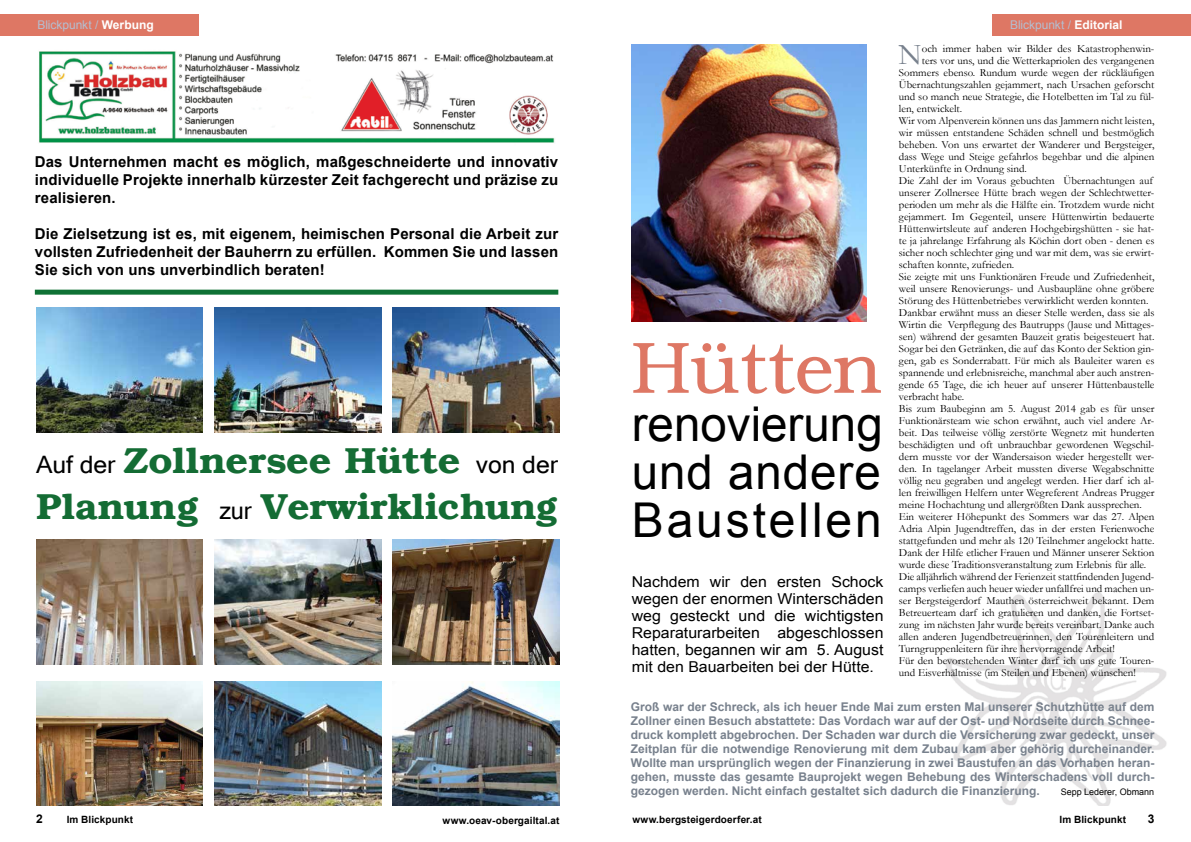
<style>
.page{position:relative;width:1191px;height:842px;background:#fff}
.page>*{position:absolute;margin:0;border:0;box-sizing:border-box;transform-origin:0 0}
.t1{font:300 73px "Brussels";color:#de7764}
.t2{font:48px/48px "Arial";letter-spacing:.02em;color:#000;text-align:justify}
.t3{font:600 36px/46px "Brussels";color:#146c34;scale:1.08 1}
.t4{font:30.2px "Garamond";color:#78818d}
.t5{font:700 15px/18px "Arial";letter-spacing:.01em;color:#000;text-align:justify}
.t6{font:15px/17px "Arial";color:#000;text-align:justify;scale:1.06 1}
.t7{font:700 12px/14px "Arial";color:#78818d;text-align:justify}
.t8{font:12px "Arial";letter-spacing:-.005em;color:#b4bed0}
.t9{font:700 12px "Arial";color:#000}
.t10{font:11px "Garamond";color:#000}
.t11{font:700 10px "Arial";letter-spacing:.01em;color:#000}
.t12{font:9px "Arial";color:#000}
.s1{font-weight:700;color:#fff}
.s2{font-family:"Microsoft Sans Serif";font-weight:400;font-size:24px;color:#000}
</style>
<div class="page">
<div style="left:992px;top:14px;width:199px;height:22px;background:#de7764"></div>
<img style="left:945px;top:592px;width:222px;height:214px">
<img style="left:631px;top:45px;width:235px;height:276px">
<img style="left:39px;top:51px;width:516px;height:92px">
<div style="left:35px;top:290px;width:523px;height:5px;background:#0f7235"></div>
<img style="left:36px;top:308px;width:167px;height:124px">
<img style="left:214px;top:308px;width:167px;height:124px">
<img style="left:393px;top:308px;width:166px;height:124px">
<img style="left:36px;top:540px;width:167px;height:124px">
<img style="left:214px;top:540px;width:167px;height:124px">
<img style="left:36px;top:681px;width:167px;height:125px">
<img style="left:393px;top:540px;width:166px;height:124px">
<img style="left:214px;top:681px;width:167px;height:125px">
<img style="left:393px;top:681px;width:166px;height:125px">
<div style="left:0;top:14px;width:198px;height:22px;background:#de7764"></div>
<p class="t8" style="left:37px;top:17px;width:118px">Blickpunkt / <span class="s1">Werbung</span></p>
<h3 class="t5" style="left:35px;top:153px;width:525px">Das Unternehmen macht es möglich, maßgeschneiderte und innovativ individuelle Projekte innerhalb kürzester Zeit fachgerecht und präzise zu realisieren.</h3>
<h3 class="t5" style="left:35px;top:225px;width:525px">Die Zielsetzung ist es, mit eigenem, heimischen Personal die Arbeit zur vollsten Zufriedenheit der Bauherrn zu erfüllen. Kommen Sie und lassen Sie sich von uns unverbindlich beraten!</h3>
<h3 class="t3" style="left:36px;top:436px;width:485px"><span class="s2">Auf der</span> Zollnersee Hütte <span class="s2">von der<br></span>Planung <span class="s2">zur</span> Verwirklichung</h3>
<p class="t9" style="left:36px;top:811px;width:8px">2</p>
<p class="t11" style="left:67px;top:813px;width:68px">Im Blickpunkt</p>
<p class="t11" style="left:442px;top:813px;width:118px">www.oeav-obergailtal.at</p>
<p class="t8" style="left:1010px;top:17px;width:114px">Blickpunkt / <span class="s1">Editorial</span></p>
<h3 class="t4" style="left:898px;top:34px;width:25px">N</h3>
<p class="t10" style="left:922px;top:41px;width:234px">och immer haben wir Bilder des Katastrophenwin-</p>
<p class="t10" style="left:922px;top:53px;width:234px">ters vor uns, und die Wetterkapriolen des vergangenen</p>
<p class="t10" style="left:899px;top:65px;width:257px">Sommers ebenso. Rundum wurde wegen der rückläufigen</p>
<p class="t10" style="left:899px;top:77px;width:257px">Übernachtungszahlen gejammert, nach Ursachen geforscht</p>
<p class="t10" style="left:899px;top:89px;width:257px">und so manch neue Strategie, die Hotelbetten im Tal zu fül-</p>
<p class="t10" style="left:899px;top:101px;width:65px">len, entwickelt.</p>
<p class="t10" style="left:899px;top:113px;width:257px">Wir vom Alpenverein können uns das Jammern nicht leisten,</p>
<p class="t10" style="left:899px;top:125px;width:257px">wir müssen entstandene Schäden schnell und bestmöglich</p>
<p class="t10" style="left:899px;top:137px;width:257px">beheben. Von uns erwartet der Wanderer und Bergsteiger,</p>
<p class="t10" style="left:899px;top:149px;width:257px">dass Wege und Steige gefahrlos begehbar und die alpinen</p>
<p class="t10" style="left:899px;top:161px;width:129px">Unterkünfte in Ordnung sind.</p>
<p class="t10" style="left:899px;top:173px;width:255px">Die Zahl der im Voraus gebuchten Übernachtungen auf</p>
<p class="t10" style="left:899px;top:185px;width:257px">unserer Zollnersee Hütte brach wegen der Schlechtwetter-</p>
<p class="t10" style="left:899px;top:197px;width:257px">perioden um mehr als die Hälfte ein. Trotzdem wurde nicht</p>
<p class="t10" style="left:899px;top:209px;width:257px">gejammert. Im Gegenteil, unsere Hüttenwirtin bedauerte</p>
<p class="t10" style="left:899px;top:221px;width:257px">Hüttenwirtsleute auf anderen Hochgebirgshütten - sie hat-</p>
<p class="t10" style="left:899px;top:233px;width:257px">te ja jahrelange Erfahrung als Köchin dort oben - denen es</p>
<p class="t10" style="left:899px;top:245px;width:257px">sicher noch schlechter ging und war mit dem, was sie erwirt-</p>
<p class="t10" style="left:899px;top:257px;width:117px">schaften konnte, zufrieden.</p>
<p class="t10" style="left:899px;top:269px;width:257px">Sie zeigte mit uns Funktionären Freude und Zufriedenheit,</p>
<p class="t10" style="left:899px;top:281px;width:257px">weil unsere Renovierungs- und Ausbaupläne ohne gröbere</p>
<p class="t10" style="left:899px;top:293px;width:251px">Störung des Hüttenbetriebes verwirklicht werden konnten.</p>
<p class="t10" style="left:899px;top:305px;width:257px">Dankbar erwähnt muss an dieser Stelle werden, dass sie als</p>
<p class="t10" style="left:899px;top:317px;width:257px">Wirtin die Verpflegung des Bautrupps (Jause und Mittages-</p>
<p class="t10" style="left:899px;top:329px;width:257px">sen) während der gesamten Bauzeit gratis beigesteuert hat.</p>
<p class="t10" style="left:899px;top:341px;width:257px">Sogar bei den Getränken, die auf das Konto der Sektion gin-</p>
<p class="t10" style="left:899px;top:353px;width:257px">gen, gab es Sonderrabatt. Für mich als Bauleiter waren es</p>
<p class="t10" style="left:899px;top:365px;width:257px">spannende und erlebnisreiche, manchmal aber auch anstren-</p>
<p class="t10" style="left:899px;top:377px;width:257px">gende 65 Tage, die ich heuer auf unserer Hüttenbaustelle</p>
<p class="t10" style="left:899px;top:389px;width:67px">verbracht habe.</p>
<p class="t10" style="left:899px;top:401px;width:257px">Bis zum Baubeginn am 5. August 2014 gab es für unser</p>
<p class="t10" style="left:899px;top:413px;width:257px">Funktionärsteam wie schon erwähnt, auch viel andere Ar-</p>
<p class="t10" style="left:899px;top:425px;width:257px">beit. Das teilweise völlig zerstörte Wegnetz mit hunderten</p>
<p class="t10" style="left:899px;top:437px;width:257px">beschädigten und oft unbrauchbar gewordenen Wegschil-</p>
<p class="t10" style="left:899px;top:449px;width:257px">dern musste vor der Wandersaison wieder hergestellt wer-</p>
<p class="t10" style="left:899px;top:461px;width:257px">den. In tagelanger Arbeit mussten diverse Wegabschnitte</p>
<p class="t10" style="left:899px;top:473px;width:257px">völlig neu gegraben und angelegt werden. Hier darf ich al-</p>
<p class="t10" style="left:899px;top:485px;width:257px">len freiwilligen Helfern unter Wegreferent Andreas Prugger</p>
<p class="t10" style="left:899px;top:497px;width:244px">meine Hochachtung und allergrößten Dank aussprechen.</p>
<p class="t10" style="left:899px;top:509px;width:257px">Ein weiterer Höhepunkt des Sommers war das 27. Alpen</p>
<p class="t10" style="left:899px;top:521px;width:257px">Adria Alpin Jugendtreffen, das in der ersten Ferienwoche</p>
<p class="t10" style="left:899px;top:533px;width:257px">stattgefunden und mehr als 120 Teilnehmer angelockt hatte.</p>
<p class="t10" style="left:899px;top:545px;width:257px">Dank der Hilfe etlicher Frauen und Männer unserer Sektion</p>
<p class="t10" style="left:899px;top:557px;width:249px">wurde diese Traditionsveranstaltung zum Erlebnis für alle.</p>
<p class="t10" style="left:899px;top:569px;width:257px">Die alljährlich während der Ferienzeit stattfindenden Jugend-</p>
<p class="t10" style="left:899px;top:581px;width:257px">camps verliefen auch heuer wieder unfallfrei und machen un-</p>
<p class="t10" style="left:899px;top:593px;width:257px">ser Bergsteigerdorf Mauthen österreichweit bekannt. Dem</p>
<p class="t10" style="left:899px;top:605px;width:257px">Betreuerteam darf ich gratulieren und danken, die Fortset-</p>
<p class="t10" style="left:899px;top:617px;width:257px">zung im nächsten Jahr wurde bereits vereinbart. Danke auch</p>
<p class="t10" style="left:899px;top:629px;width:257px">allen anderen Jugendbetreuerinnen, den Tourenleitern und</p>
<p class="t10" style="left:899px;top:641px;width:217px">Turngruppenleitern für ihre hervorragende Arbeit!</p>
<p class="t10" style="left:899px;top:653px;width:257px">Für den bevorstehenden Winter darf ich uns gute Touren-</p>
<p class="t10" style="left:899px;top:665px;width:238px">und Eisverhältnisse (im Steilen und Ebenen) wünschen!</p>
<p class="t7" style="left:631px;top:700px;width:525px">Groß war der Schreck, als ich heuer Ende Mai zum ersten Mal unserer Schutzhütte auf dem Zollner einen Besuch abstattete: Das Vordach war auf der Ost- und Nordseite durch Schnee&shy;druck komplett abgebrochen. Der Schaden war durch die Versicherung zwar gedeckt, unser Zeitplan für die notwendige Renovierung mit dem Zubau kam aber gehörig durcheinander.<br>Wollte man ursprünglich wegen der Finanzierung in zwei Baustufen an das Vorhaben heran&shy;gehen, musste das gesamte Bauprojekt wegen Behebung des Winterschadens voll durch&shy;gezogen werden. Nicht einfach gestaltet sich dadurch die Finanzierung.</p>
<h1 class="t1" style="left:632px;top:323px;width:251px">Hütten</h1>
<h2 class="t2" style="left:632px;top:400px;width:252px">renovierung und andere Baustellen</h2>
<h3 class="t6" style="left:632px;top:573px;width:239px">Nachdem wir den ersten Schock wegen der enormen Winterschäden weg gesteckt und die wichtigsten Reparaturarbeiten abgeschlossen hatten, begannen wir am 5. August mit den Bauarbeiten bei der Hütte.</h3>
<p class="t12" style="left:1060px;top:786px;width:95px">Sepp Lederer, Obmann</p>
<p class="t11" style="left:632px;top:813px;width:131px">www.bergsteigerdoerfer.at</p>
<p class="t11" style="left:1059px;top:813px;width:68px">Im Blickpunkt</p>
<p class="t9" style="left:1147px;top:811px;width:8px">3</p>
</div>
